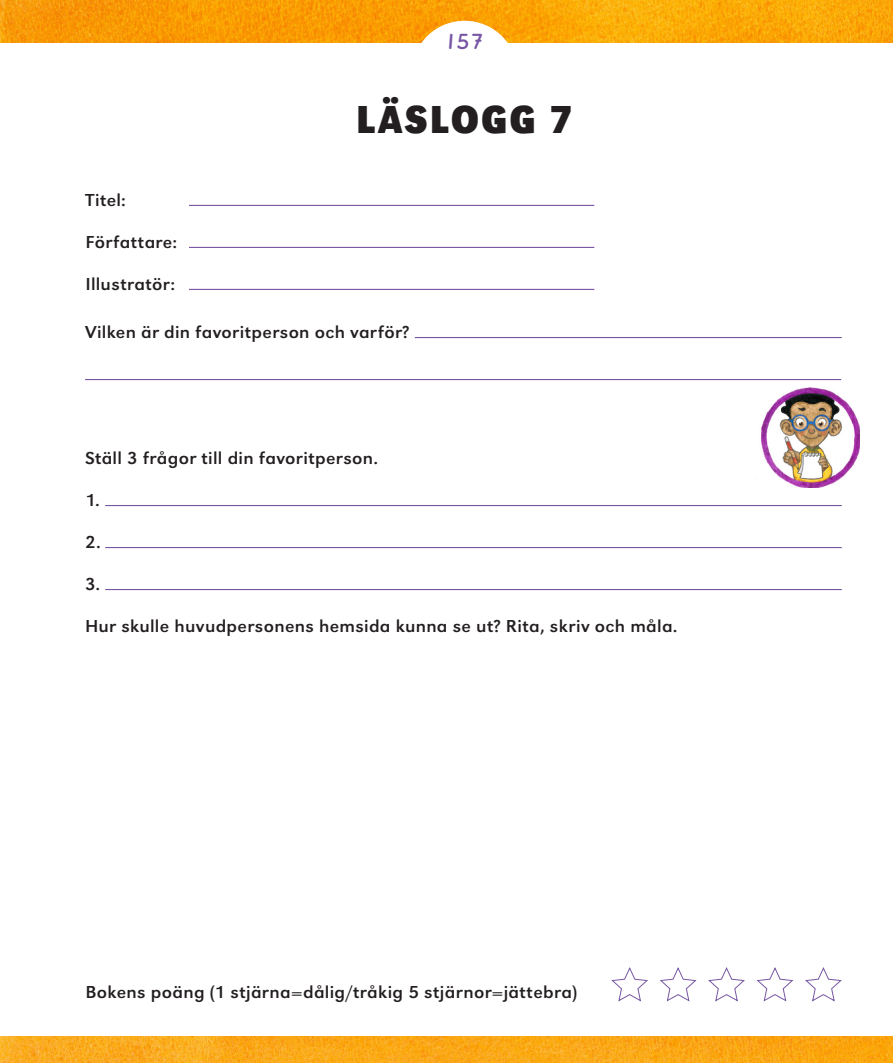
<style>
.page{position:relative;width:893px;height:1063px;background:#fff}
.page>*{position:absolute;margin:0;border:0;box-sizing:border-box;transform-origin:0 0}
.t1{font:40.5px "URW Grotesk T Bold Extr Narr";letter-spacing:.045em;color:#231f20}
.t2{font:21px "Alku Lihava";color:#7757a4}
.t3{font:expanded 18px "URW Grotesk T";letter-spacing:.02em;color:#231f20}
</style>
<div class="page">
<img style="left:0;top:0;width:893px;height:43px">
<img style="left:0;top:1037px;width:893px;height:26px">
<div style="left:412px;top:21px;width:105px;height:102px;background:#fff;border-radius:50%"></div>
<hr style="left:189px;top:205px;width:405px;height:1px;background:#7757a4">
<hr style="left:189px;top:247px;width:405px;height:1px;background:#7757a4">
<hr style="left:189px;top:289px;width:405px;height:1px;background:#7757a4">
<svg style="left:611px;top:967px;width:37px;height:35px"></svg>
<svg style="left:660px;top:967px;width:37px;height:35px"></svg>
<svg style="left:708px;top:967px;width:37px;height:35px"></svg>
<svg style="left:756px;top:967px;width:38px;height:35px"></svg>
<svg style="left:805px;top:967px;width:37px;height:35px"></svg>
<hr style="left:415px;top:337px;width:427px;height:1px;background:#7757a4">
<hr style="left:85px;top:379px;width:756px;height:1px;background:#7757a4">
<hr style="left:105px;top:505px;width:737px;height:1px;background:#7757a4">
<hr style="left:105px;top:547px;width:737px;height:1px;background:#7757a4">
<hr style="left:105px;top:589px;width:737px;height:1px;background:#7757a4">
<img style="left:761px;top:387px;width:99px;height:101px">
<p class="t2" style="left:447px;top:29px;width:37px">157</p>
<p class="t3" style="left:85px;top:190px;width:42px">Titel:</p>
<p class="t3" style="left:85px;top:232px;width:93px">Författare:</p>
<p class="t3" style="left:85px;top:274px;width:91px">Illustratör:</p>
<h1 class="t1" style="left:356px;top:96px;width:218px">LÄSLOGG 7</h1>
<p class="t3" style="left:85px;top:322px;width:326px">Vilken är din favoritperson och varför?</p>
<p class="t3" style="left:85px;top:448px;width:295px">Ställ 3 frågor till din favoritperson.</p>
<p class="t3" style="left:85px;top:490px;width:16px">1.</p>
<p class="t3" style="left:85px;top:532px;width:17px">2.</p>
<p class="t3" style="left:85px;top:574px;width:17px">3.</p>
<p class="t3" style="left:85px;top:616px;width:594px">Hur skulle huvudpersonens hemsida kunna se ut? Rita, skriv och måla.</p>
<p class="t3" style="left:85px;top:982px;width:493px">Bokens poäng (1 stjärna=dålig/tråkig 5 stjärnor=jättebra)</p>
</div>
